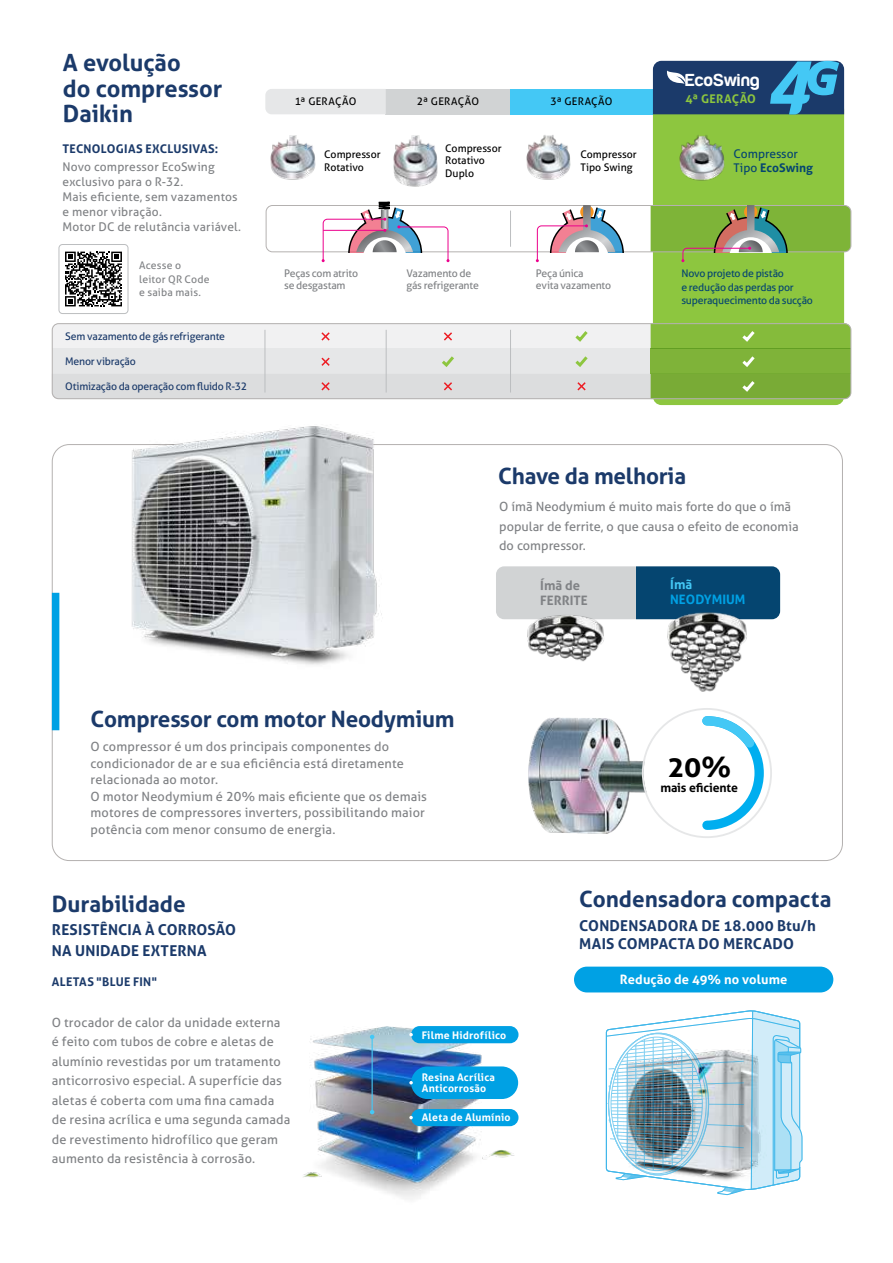
<style>
.page{position:relative;width:893px;height:1263px;background:#fff}
.page>*{position:absolute;margin:0;border:0;box-sizing:border-box;transform-origin:0 0}
.t1{font:700 28.65px "Aller";color:#000}
.t2{font:700 23.7px/25.2px "Aller";color:#1b3a6a}
.t3{font:700 22.5px "Aller";letter-spacing:-.01em;color:#1b3a6a}
.t4{font:700 17.85px "Harabara Mais Bold Harabara Mais";letter-spacing:-.02em;color:#fff}
.t5{font:700 15px/21px "Aller";letter-spacing:.015em;color:#1b3a6a}
.t6{font:700 13.05px/15.6px "Aller";color:#808285}
.t7{font:700 13.05px "Aller";color:#00a1e4}
.t8{font:700 13.05px "Aller";color:#44c8f5}
.t9{font:700 12.9px "Aller";letter-spacing:.015em;color:#fff}
.t10{font:12.75px/19.5px "Aller";letter-spacing:.01em;color:#808285}
.t11{font:700 12.3px "Aller";letter-spacing:-.01em;color:#000}
.t12{font:12px/15px "Aller";letter-spacing:.015em;color:#808285}
.t13{font:700 12px "Aller";letter-spacing:.025em;color:#1b3a6a}
.t14{font:12px/14.4px "Aller";color:#054570}
.t15{font:700 12px "Aller";letter-spacing:.02em;color:#8dc63f}
.t16{font:10.5px "Aller";letter-spacing:-.02em;color:#1b3a6a}
.t17{font:10.5px/12px "Aller";letter-spacing:-.015em;color:#808285}
.t18{font:10.5px/13.5px "Aller";letter-spacing:-.02em;color:#054570}
.t19{font:10.5px/12.6px "Aller";color:#000}
.t20{font:700 10.5px/10.5px "Aller";letter-spacing:.02em;color:#fff}
.t21{font:10.5px/13.5px "Aller";letter-spacing:.02em;color:#808285}
.t22{font:10.5px "Aller";letter-spacing:.02em;color:#000}
.s1{font-weight:700}
</style>
<div class="page">
<div style="left:574px;top:967px;width:259px;height:25px;background:#00a1e4;border-radius:13px"></div>
<div style="left:653px;top:101px;width:191px;height:304px;background:#8dc63f;border-radius:9px"></div>
<div style="left:52px;top:593px;width:7px;height:137px;background:#00a1e4"></div>
<svg style="left:496px;top:566px;width:284px;height:53px"></svg>
<img style="left:523px;top:611px;width:85px;height:51px">
<img style="left:662px;top:608px;width:89px;height:84px">
<img style="left:528px;top:717px;width:143px;height:117px">
<div style="left:644px;top:710px;width:126px;height:126px;background:#fff;border-radius:50%"></div>
<svg style="left:702px;top:711px;width:66px;height:123px"></svg>
<hr style="left:510px;top:211px;width:1px;height:36px;background:#bcbec0">
<div style="left:386px;top:89px;width:124px;height:25px;background:#d1d3d4"></div>
<div style="left:265px;top:89px;width:121px;height:25px;background:#e6e7e8"></div>
<div style="left:266px;top:205px;width:585px;height:47px;border:1px solid #b4b1b0;border-radius:6px"></div>
<div style="left:510px;top:89px;width:143px;height:25px;background:#44c8f5"></div>
<div style="left:59px;top:244px;width:69px;height:70px;border:1px solid #bcbec0;border-radius:4px"></div>
<img style="left:526px;top:135px;width:45px;height:45px">
<img style="left:270px;top:135px;width:46px;height:45px">
<img style="left:393px;top:135px;width:45px;height:52px">
<svg style="left:536px;top:205px;width:89px;height:57px"></svg>
<svg style="left:322px;top:201px;width:127px;height:61px"></svg>
<svg style="left:52px;top:323px;width:799px;height:76px"></svg>
<img style="left:679px;top:135px;width:46px;height:46px">
<svg style="left:651px;top:205px;width:200px;height:57px"></svg>
<div style="left:52px;top:323px;width:799px;height:76px;border:1px solid #b4b1b0;border-radius:6px"></div>
<img style="left:108px;top:426px;width:284px;height:239px">
<img style="left:303px;top:1150px;width:212px;height:28px">
<img style="left:309px;top:1026px;width:175px;height:173px">
<div style="left:411px;top:1026px;width:107px;height:17px;background:#00a1e4;border-radius:9px"></div>
<div style="left:411px;top:1109px;width:107px;height:17px;background:#00a1e4;border-radius:9px"></div>
<div style="left:411px;top:1066px;width:107px;height:33px;background:#00a1e4;border-radius:16px"></div>
<svg style="left:409px;top:1033px;width:4px;height:3px"></svg>
<svg style="left:409px;top:1081px;width:4px;height:3px"></svg>
<svg style="left:409px;top:1116px;width:4px;height:3px"></svg>
<svg style="left:653px;top:61px;width:191px;height:53px"></svg>
<hr style="left:372px;top:1037px;width:1px;height:75px;background:#44c8f5">
<svg style="left:370px;top:1035px;width:4px;height:4px"></svg>
<svg style="left:370px;top:1110px;width:4px;height:4px"></svg>
<svg style="left:606px;top:1010px;width:197px;height:185px"></svg>
<svg style="left:65px;top:252px;width:57px;height:54px"></svg>
<h2 class="t2" style="left:63px;top:50px;width:161px">A evolução<br>do compressor<br>Daikin</h2>
<p class="t13" style="left:63px;top:142px;width:157px">TECNOLOGIAS EXCLUSIVAS:</p>
<p class="t12" style="left:63px;top:159px;width:180px">Novo compressor EcoSwing exclusivo para o R-32.<br>Mais eficiente, sem vazamentos e menor vibração.<br>Motor DC de relutância variável.</p>
<p class="t21" style="left:139px;top:259px;width:72px">Acesse o leitor QR Code e saiba mais.</p>
<p class="t16" style="left:65px;top:330px;width:161px">Sem vazamento de gás refrigerante</p>
<p class="t16" style="left:65px;top:380px;width:183px">Otimização da operação com fluido R-32</p>
<p class="t16" style="left:65px;top:355px;width:72px">Menor vibração</p>
<h3 class="t4" style="left:685px;top:69px;width:76px">EcoSwing</h3>
<p class="t22" style="left:295px;top:95px;width:63px">1ª GERAÇÃO</p>
<p class="t22" style="left:417px;top:95px;width:64px">2ª GERAÇÃO</p>
<p class="t22" style="left:551px;top:95px;width:63px">3ª GERAÇÃO</p>
<p class="t15" style="left:685px;top:92px;width:72px">4ª GERAÇÃO</p>
<p class="t19" style="left:324px;top:148px;width:58px">Compressor<br>Rotativo</p>
<p class="t19" style="left:445px;top:142px;width:58px">Compressor<br>Rotativo<br>Duplo</p>
<p class="t19" style="left:580px;top:148px;width:58px">Compressor<br>Tipo Swing</p>
<p class="t14" style="left:734px;top:146px;width:81px">Compressor<br>Tipo <span class="s1">EcoSwing</span></p>
<p class="t17" style="left:284px;top:268px;width:76px">Peças com atrito se desgastam</p>
<p class="t17" style="left:406px;top:268px;width:74px">Vazamento de gás refrigerante</p>
<p class="t17" style="left:536px;top:268px;width:77px">Peça única<br>evita vazamento</p>
<p class="t18" style="left:681px;top:267px;width:133px">Novo projeto de pistão<br>e redução das perdas por superaquecimento da sucção</p>
<h3 class="t3" style="left:498px;top:462px;width:189px">Chave da melhoria</h3>
<p class="t10" style="left:499px;top:497px;width:301px">O ímã Neodymium é muito mais forte do que o ímã popular de ferrite, o que causa o efeito de economia do compressor.</p>
<p class="t6" style="left:540px;top:577px;width:49px">Ímã de<br>FERRITE</p>
<p class="t8" style="left:670px;top:576px;width:23px">Ímã</p>
<p class="t7" style="left:670px;top:592px;width:77px">NEODYMIUM</p>
<h3 class="t3" style="left:91px;top:705px;width:365px">Compressor com motor Neodymium</h3>
<p class="t10" style="left:91px;top:738px;width:338px;line-height:16.5px">O compressor é um dos principais componentes do condicionador de ar e sua eficiência está diretamente relacionada ao motor.<br>O motor Neodymium é 20% mais eficiente que os demais motores de compressores inverters, possibilitando maior potência com menor consumo de energia.</p>
<h1 class="t1" style="left:667px;top:749px;width:65px">20%</h1>
<p class="t11" style="left:660px;top:780px;width:79px">mais eficiente</p>
<h3 class="t3" style="left:52px;top:890px;width:135px">Durabilidade</h3>
<h3 class="t3" style="left:579px;top:885px;width:254px">Condensadora compacta</h3>
<p class="t5" style="left:52px;top:919px;width:186px">RESISTÊNCIA À CORROSÃO<br>NA UNIDADE EXTERNA</p>
<p class="t13" style="left:52px;top:974px;width:107px">ALETAS "BLUE FIN"</p>
<p class="t10" style="left:52px;top:1012px;width:240px">O trocador de calor da unidade externa é feito com tubos de cobre e aletas de alumínio revestidas por um tratamento anticorrosivo especial. A superfície das aletas é coberta com uma fina camada de resina acrílica e uma segunda camada de revestimento hidrofílico que geram aumento da resistência à corrosão.</p>
<p class="t20" style="left:422px;top:1029px;width:86px">Filme Hidrofílico</p>
<p class="t20" style="left:422px;top:1072px;width:75px">Resina Acrílica<br>Anticorrosão</p>
<p class="t20" style="left:422px;top:1112px;width:90px">Aleta de Alumínio</p>
<p class="t5" style="left:579px;top:916px;width:238px;line-height:18px">CONDENSADORA DE 18.000 Btu/h<br>MAIS COMPACTA DO MERCADO</p>
<p class="t9" style="left:620px;top:972px;width:169px">Redução de 49% no volume</p>
</div>
